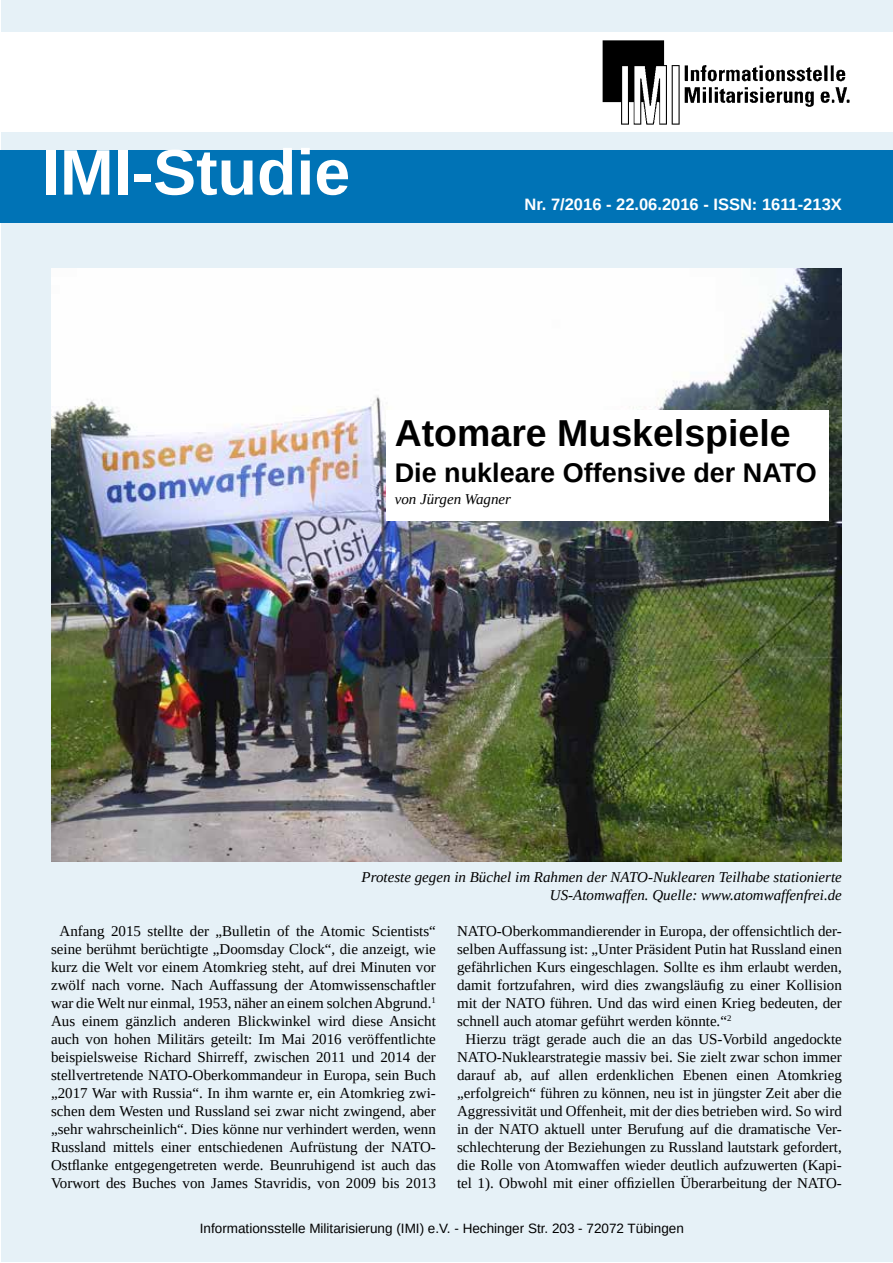
<style>
.page{position:relative;width:893px;height:1263px;background:#fff}
.page>*{position:absolute;margin:0;border:0;box-sizing:border-box;transform-origin:0 0}
.t1{font:700 64.5px "Liberation Sans";color:#fff}
.t2{font:700 37.5px "Liberation Sans";color:#000}
.t3{font:700 27px "Liberation Sans";color:#000}
.t4{font:700 16.5px "Liberation Sans";color:#fff}
.t5{font:15px/18px "Liberation Serif";color:#000;text-align:center}
.t6{font:italic 15px/18px "Liberation Serif";color:#000;text-align:right}
.t7{font:13.5px "Liberation Sans";color:#000}
</style>
<div class="page">
<div style="left:1px;top:1px;width:891px;height:1261px;background:#e6f1f7"></div>
<div style="left:0;top:32px;width:893px;height:100px;background:#fff"></div>
<div style="left:0;top:150px;width:893px;height:73px;background:#0073b6"></div>
<img style="left:602px;top:40px;width:248px;height:85px">
<img style="left:51px;top:269px;width:791px;height:593px">
<div style="left:386px;top:410px;width:443px;height:111px;background:#fff"></div>
<h1 class="t1" style="left:42px;top:128px;width:310px">IMI-Studie</h1>
<p class="t4" style="left:524px;top:193px;width:319px">Nr. 7/2016 - 22.06.2016 - ISSN: 1611-213X</p>
<h2 class="t2" style="left:395px;top:407px;width:397px">Atomare Muskelspiele</h2>
<h3 class="t3" style="left:395px;top:454px;width:424px">Die nukleare Offensive der NATO</h3>
<p class="t6" style="left:395px;top:490px;width:118px">von Jürgen Wagner</p>
<p class="t6" style="left:362px;top:868px;width:482px">Proteste gegen in Büchel im Rahmen der NATO-Nuklearen Teilhabe stationierte<br>US-Atomwaffen. Quelle: www.atomwaffenfrei.de</p>
<p class="t5" style="left:51px;top:922px;width:386px">Anfang 2015 stellte der „Bulletin of the Atomic Scientists“ seine berühmt berüchtigte „Doomsday Clock“, die anzeigt, wie kurz die Welt vor einem Atomkrieg steht, auf drei Minuten vor zwölf nach vorne. Nach Auffassung der Atomwissenschaftler war die Welt nur einmal, 1953, näher an einem solchen Abgrund.<sup>1<br></sup>Aus einem gänzlich anderen Blickwinkel wird diese Ansicht auch von hohen Militärs geteilt: Im Mai 2016 veröffentlichte beispielsweise Richard Shirreff, zwischen 2011 und 2014 der stellvertretende NATO-Oberkommandeur in Europa, sein Buch „2017 War with Russia“. In ihm warnte er, ein Atomkrieg zwi&shy;schen dem Westen und Russland sei zwar nicht zwingend, aber „sehr wahrscheinlich“. Dies könne nur verhindert werden, wenn Russland mittels einer entschiedenen Aufrüstung der NATO-Ostflanke entgegengetreten werde. Beunruhigend ist auch das Vorwort des Buches von James Stavridis, von 2009 bis 2013</p>
<p class="t5" style="left:457px;top:922px;width:386px">NATO-Oberkommandierender in Europa, der offensichtlich der-</p>
<p class="t5" style="left:457px;top:940px;width:386px">selben Auffassung ist: „Unter Präsident Putin hat Russland einen</p>
<p class="t5" style="left:457px;top:958px;width:386px">gefährlichen Kurs eingeschlagen. Sollte es ihm erlaubt werden,</p>
<p class="t5" style="left:457px;top:976px;width:386px">damit fortzufahren, wird dies zwangsläufig zu einer Kollision</p>
<p class="t5" style="left:457px;top:994px;width:386px">mit der NATO führen. Und das wird einen Krieg bedeuten, der</p>
<p class="t5" style="left:457px;top:1012px;width:276px">schnell auch atomar geführt werden könnte.“<sup>2</sup></p>
<p class="t5" style="left:466px;top:1030px;width:378px">Hierzu trägt gerade auch die an das US-Vorbild angedockte</p>
<p class="t5" style="left:457px;top:1048px;width:386px">NATO-Nuklearstrategie massiv bei. Sie zielt zwar schon immer</p>
<p class="t5" style="left:457px;top:1066px;width:386px">darauf ab, auf allen erdenklichen Ebenen einen Atomkrieg</p>
<p class="t5" style="left:457px;top:1084px;width:386px">„erfolgreich“ führen zu können, neu ist in jüngster Zeit aber die</p>
<p class="t5" style="left:457px;top:1102px;width:386px">Aggressivität und Offenheit, mit der dies betrieben wird. So wird</p>
<p class="t5" style="left:457px;top:1120px;width:386px">in der NATO aktuell unter Berufung auf die dramatische Ver-</p>
<p class="t5" style="left:457px;top:1138px;width:386px">schlechterung der Beziehungen zu Russland lautstark gefordert,</p>
<p class="t5" style="left:457px;top:1156px;width:386px">die Rolle von Atomwaffen wieder deutlich aufzuwerten (Kapi-</p>
<p class="t5" style="left:457px;top:1174px;width:386px">tel 1). Obwohl mit einer offiziellen Überarbeitung der NATO-</p>
<p class="t7" style="left:200px;top:1220px;width:485px">Informationsstelle Militarisierung (IMI) e.V. - Hechinger Str. 203 - 72072 Tübingen</p>
</div>
